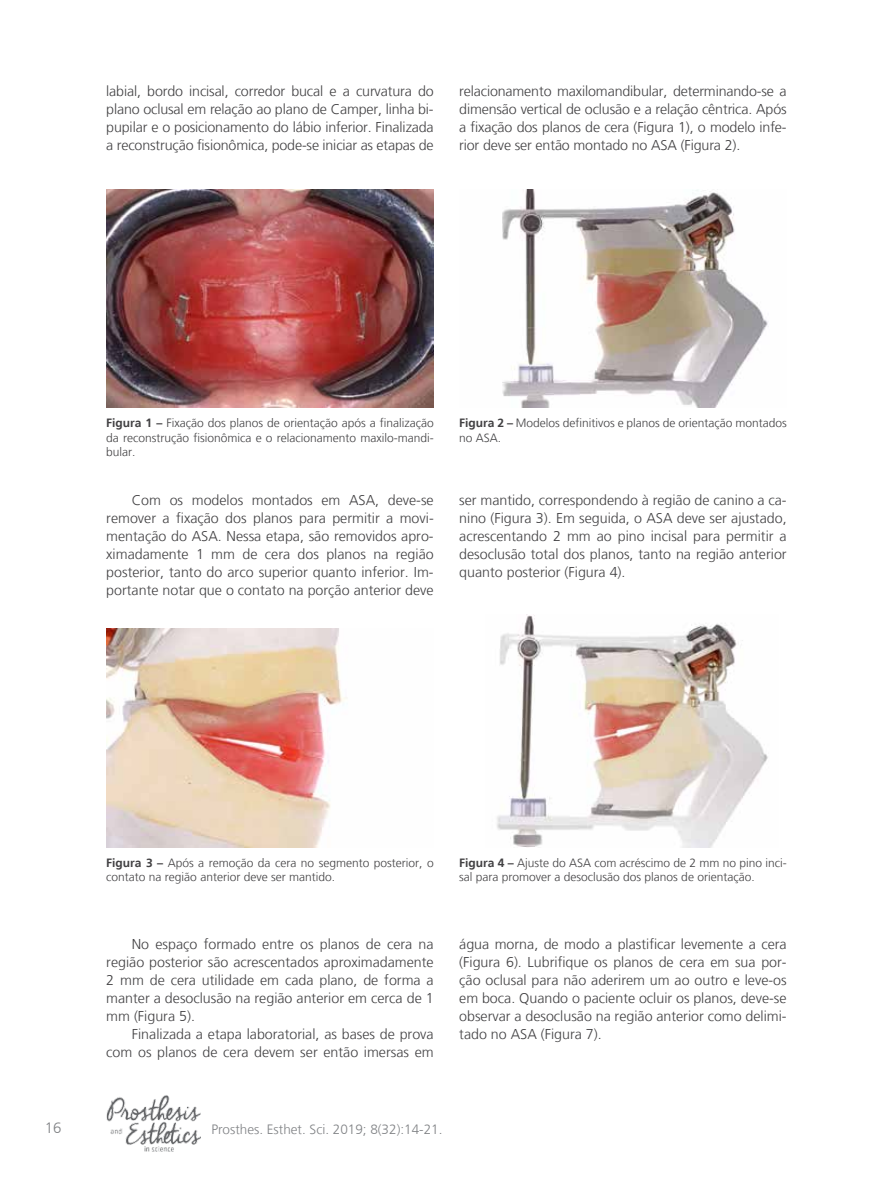
<style>
.page{position:relative;width:893px;height:1191px;background:#fff}
.page>*{position:absolute;margin:0;border:0;box-sizing:border-box;transform-origin:0 0}
.t1{font:300 15px "Frutiger LT";color:#808285}
.t2{font:300 14.25px/18px "Frutiger LT";color:#414042;text-align:justify}
.t3{font:300 13.5px "Frutiger LT";color:#808285}
.t4{font:300 12px/14.4px "Frutiger LT";color:#414042}
.s1{font-weight:700}
</style>
<div class="page">
<img style="left:106px;top:1095px;width:95px;height:57px">
<img style="left:106px;top:189px;width:328px;height:218px">
<img style="left:502px;top:189px;width:266px;height:218px">
<img style="left:106px;top:629px;width:241px;height:218px">
<img style="left:497px;top:614px;width:271px;height:233px">
<p class="t2" style="left:106px;top:82px;width:329px">labial, bordo incisal, corredor bucal e a curvatura do plano oclusal em relação ao plano de Camper, linha bi&shy;pupilar e o posicionamento do lábio inferior. Finalizada a reconstrução fisionômica, pode-se iniciar as etapas de</p>
<p class="t2" style="left:459px;top:82px;width:329px">relacionamento maxilomandibular, determinando-se a dimensão vertical de oclusão e a relação cêntrica. Após a fixação dos planos de cera (Figura 1), o modelo infe&shy;rior deve ser então montado no ASA (Figura 2).</p>
<p class="t4" style="left:106px;top:416px;width:329px;text-align:justify"><span class="s1">Figura 1 –</span> Fixação dos planos de orientação após a finalização da reconstrução fisionômica e o relacionamento maxilo-mandi&shy;bular.</p>
<p class="t4" style="left:459px;top:416px;width:329px"><span class="s1">Figura 2 –</span> Modelos definitivos e planos de orientação montados no ASA.</p>
<p class="t2" style="left:106px;top:491px;width:329px;text-indent:26px">Com os modelos montados em ASA, deve-se remover a fixação dos planos para permitir a movi&shy;mentação do ASA. Nessa etapa, são removidos apro&shy;ximadamente 1 mm de cera dos planos na região posterior, tanto do arco superior quanto inferior. Im&shy;portante notar que o contato na porção anterior deve</p>
<p class="t2" style="left:459px;top:491px;width:329px">ser mantido, correspondendo à região de canino a ca&shy;nino (Figura 3). Em seguida, o ASA deve ser ajustado, acrescentando 2 mm ao pino incisal para permitir a desoclusão total dos planos, tanto na região anterior quanto posterior (Figura 4).</p>
<p class="t1" style="left:45px;top:1119px;width:18px">16</p>
<p class="t4" style="left:106px;top:855px;width:329px"><span class="s1">Figura 3 –</span> Após a remoção da cera no segmento posterior, o contato na região anterior deve ser mantido.</p>
<p class="t4" style="left:459px;top:855px;width:329px"><span class="s1">Figura 4 –</span> Ajuste do ASA com acréscimo de 2 mm no pino inci&shy;sal para promover a desoclusão dos planos de orientação.</p>
<p class="t2" style="left:106px;top:935px;width:329px;text-indent:26px">No espaço formado entre os planos de cera na região posterior são acrescentados aproximadamente 2 mm de cera utilidade em cada plano, de forma a manter a desoclusão na região anterior em cerca de 1 mm (Figura 5).</p>
<p class="t2" style="left:106px;top:1025px;width:329px;text-align:right">Finalizada a etapa laboratorial, as bases de prova com os planos de cera devem ser então imersas em</p>
<p class="t2" style="left:459px;top:935px;width:329px">água morna, de modo a plastificar levemente a cera (Figura 6). Lubrifique os planos de cera em sua por&shy;ção oclusal para não aderirem um ao outro e leve-os em boca. Quando o paciente ocluir os planos, deve-se observar a desoclusão na região anterior como delimi&shy;tado no ASA (Figura 7).</p>
<p class="t3" style="left:211px;top:1122px;width:233px">Prosthes. Esthet. Sci. 2019; 8(32):14-21.</p>
</div>
